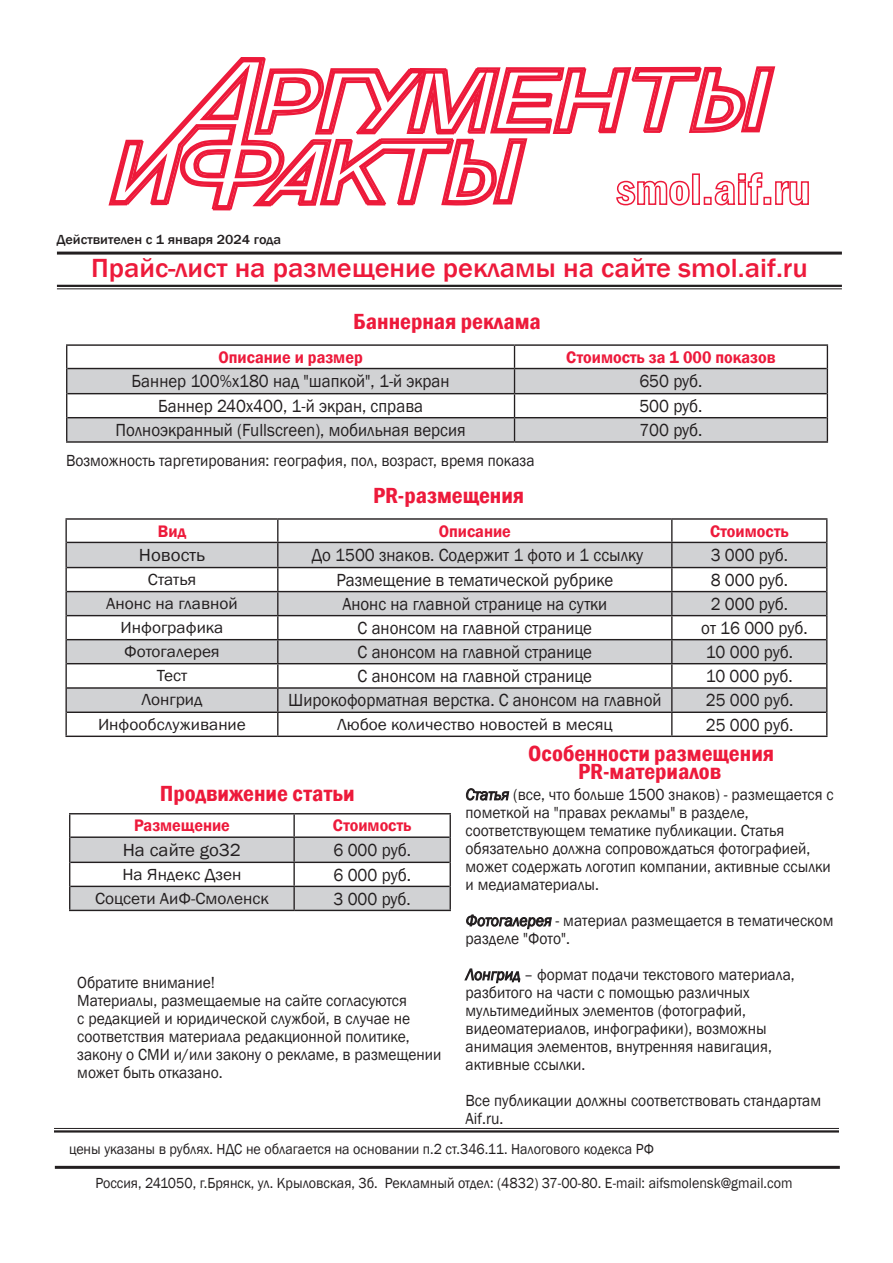
<style>
.page{position:relative;width:893px;height:1263px;background:#fff}
.page>*{position:absolute;margin:0;border:0;box-sizing:border-box;transform-origin:0 0}
.Таблица{font:500 27px "Franklin Gothic";color:#ed1a3b;scale:1.05 1}
.Таблица-2{font:600 condensed 22.5px/18px "Franklin Gothic";color:#ed1a3b;text-align:center;scale:1.05 1}
.Таблица-3{font:18px "Franklin Gothic";color:#231f20;scale:.94 1}
.Таблица-4{font:18px "Franklin Gothic";color:#231f20;scale:1.05 1}
.Таблица-5{font:600 17.1px "Franklin Gothic";color:#ed1a3b;scale:.94 1}
.Таблица-6{font:16.5px/18px "Franklin Gothic";color:#231f20;scale:.94 1}
.Таблица-7{font:16.5px "Franklin Gothic";color:#231f20;scale:1.05 1}
.Таблица-8{font:15px "Franklin Gothic";color:#231f20;scale:.94 1}
.Таблица-9{font:500 13.5px "Franklin Gothic";color:#231f20;scale:1.05 1}
.s1{font-style:italic}
</style>
<div class="page">
<hr style="left:66px;top:344px;width:448px;height:2px;background:#231f20">
<hr style="left:514px;top:344px;width:314px;height:2px;background:#231f20">
<hr style="left:66px;top:441px;width:448px;height:2px;background:#231f20">
<hr style="left:514px;top:441px;width:314px;height:2px;background:#231f20">
<svg style="left:66px;top:345px;width:762px;height:96px"></svg>
<hr style="left:65px;top:518px;width:213px;height:2px;background:#231f20">
<hr style="left:278px;top:518px;width:394px;height:2px;background:#231f20">
<hr style="left:672px;top:518px;width:155px;height:2px;background:#231f20">
<hr style="left:65px;top:520px;width:2px;height:22px;background:#231f20">
<hr style="left:65px;top:542px;width:2px;height:25px;background:#231f20">
<hr style="left:65px;top:567px;width:2px;height:25px;background:#231f20">
<hr style="left:65px;top:616px;width:2px;height:24px;background:#231f20">
<hr style="left:65px;top:640px;width:2px;height:24px;background:#231f20">
<hr style="left:65px;top:688px;width:2px;height:24px;background:#231f20">
<hr style="left:65px;top:592px;width:2px;height:24px;background:#231f20">
<hr style="left:65px;top:664px;width:2px;height:24px;background:#231f20">
<hr style="left:65px;top:712px;width:2px;height:24px;background:#231f20">
<svg style="left:66px;top:519px;width:761px;height:217px"></svg>
<hr style="left:65px;top:736px;width:213px;height:1px;background:#231f20">
<hr style="left:278px;top:736px;width:394px;height:1px;background:#231f20">
<hr style="left:672px;top:736px;width:155px;height:1px;background:#231f20">
<hr style="left:69px;top:813px;width:225px;height:1px;background:#231f20">
<hr style="left:294px;top:813px;width:157px;height:1px;background:#231f20">
<svg style="left:69px;top:814px;width:382px;height:96px"></svg>
<hr style="left:69px;top:910px;width:225px;height:1px;background:#231f20">
<hr style="left:294px;top:910px;width:157px;height:1px;background:#231f20">
<svg style="left:109px;top:57px;width:700px;height:153px"></svg>
<hr style="left:57px;top:285px;width:785px;height:2px;background:#231f20">
<hr style="left:57px;top:288px;width:785px;height:1px;background:#231f20">
<hr style="left:57px;top:252px;width:785px;height:3px;background:#231f20">
<hr style="left:54px;top:1128px;width:785px;height:1px;background:#231f20">
<hr style="left:54px;top:1130px;width:785px;height:2px;background:#231f20">
<hr style="left:55px;top:1166px;width:785px;height:3px;background:#231f20">
<p class="Таблица-9" style="left:57px;top:231px;width:215px">Действителен с 1 января 2024 года</p>
<p class="Таблица" style="left:91px;top:252px;width:684px">Прайс-лист на размещение рекламы на сайте smol.aif.ru</p>
<p class="Таблица-2" style="left:353px;top:312px;width:180px">Баннерная реклама</p>
<p class="Таблица-5" style="left:219px;top:347px;width:155px">Описание и размер</p>
<p class="Таблица-5" style="left:566px;top:347px;width:224px">Стоимость за 1 000 показов</p>
<p class="Таблица-3" style="left:132px;top:370px;width:340px">Баннер 100%x180 над "шапкой", 1-й экран</p>
<p class="Таблица-3" style="left:639px;top:370px;width:69px">650 руб.</p>
<p class="Таблица-3" style="left:158px;top:395px;width:284px">Баннер 240х400, 1-й экран, справа</p>
<p class="Таблица-3" style="left:639px;top:395px;width:69px">500 руб.</p>
<p class="Таблица-3" style="left:115px;top:419px;width:374px">Полноэкранный (Fullscreen), мобильная версия</p>
<p class="Таблица-3" style="left:639px;top:419px;width:69px">700 руб.</p>
<p class="Таблица-6" style="left:66px;top:452px;width:500px">Возможность таргетирования: география, пол, возраст, время показа</p>
<p class="Таблица-2" style="left:373px;top:486px;width:145px">PR-размещения</p>
<p class="Таблица-5" style="left:158px;top:520px;width:31px">Вид</p>
<p class="Таблица-5" style="left:439px;top:520px;width:78px">Описание</p>
<p class="Таблица-5" style="left:710px;top:520px;width:85px">Стоимость</p>
<p class="Таблица-4" style="left:139px;top:543px;width:65px">Новость</p>
<p class="Таблица-3" style="left:312px;top:544px;width:354px">До 1500 знаков. Содержит 1 фото и 1 ссылку</p>
<p class="Таблица-3" style="left:711px;top:543px;width:84px">3 000 руб.</p>
<p class="Таблица-7" style="left:148px;top:569px;width:48px">Статья</p>
<p class="Таблица-3" style="left:336px;top:569px;width:296px">Размещение в тематической рубрике</p>
<p class="Таблица-3" style="left:711px;top:569px;width:84px">8 000 руб.</p>
<p class="Таблица-7" style="left:106px;top:593px;width:127px">Анонс на главной</p>
<p class="Таблица-3" style="left:342px;top:593px;width:283px">Анонс на главной странице на сутки</p>
<p class="Таблица-3" style="left:711px;top:593px;width:84px">2 000 руб.</p>
<p class="Таблица-7" style="left:121px;top:617px;width:99px">Инфографика</p>
<p class="Таблица-3" style="left:358px;top:617px;width:251px">С анонсом на главной странице</p>
<p class="Таблица-3" style="left:701px;top:617px;width:115px">от 16 000 руб.</p>
<p class="Таблица-7" style="left:124px;top:641px;width:92px">Фотогалерея</p>
<p class="Таблица-3" style="left:358px;top:641px;width:251px">С анонсом на главной странице</p>
<p class="Таблица-3" style="left:706px;top:641px;width:95px">10 000 руб.</p>
<p class="Таблица-7" style="left:157px;top:665px;width:31px">Тест</p>
<p class="Таблица-3" style="left:358px;top:665px;width:251px">С анонсом на главной странице</p>
<p class="Таблица-3" style="left:706px;top:665px;width:94px">10 000 руб.</p>
<p class="Таблица-7" style="left:141px;top:689px;width:60px">Лонгрид</p>
<p class="Таблица-3" style="left:288px;top:689px;width:399px">Широкоформатная верстка. С анонсом на главной</p>
<p class="Таблица-3" style="left:706px;top:689px;width:95px">25 000 руб.</p>
<p class="Таблица-7" style="left:98px;top:714px;width:142px">Инфообслуживание</p>
<p class="Таблица-7" style="left:337px;top:714px;width:264px">Любое количество новостей в месяц</p>
<p class="Таблица-3" style="left:706px;top:713px;width:95px">25 000 руб.</p>
<p class="Таблица-2" style="left:160px;top:784px;width:187px">Продвижение статьи</p>
<p class="Таблица-5" style="left:134px;top:815px;width:104px">Размещение</p>
<p class="Таблица-5" style="left:333px;top:815px;width:85px">Стоимость</p>
<p class="Таблица-4" style="left:123px;top:838px;width:114px">На сайте go32</p>
<p class="Таблица-3" style="left:333px;top:838px;width:84px">6 000 руб.</p>
<p class="Таблица-7" style="left:122px;top:864px;width:115px">На Яндекс Дзен</p>
<p class="Таблица-3" style="left:333px;top:863px;width:84px">6 000 руб.</p>
<p class="Таблица-7" style="left:95px;top:888px;width:167px">Соцсети АиФ-Смоленск</p>
<p class="Таблица-3" style="left:333px;top:887px;width:84px">3 000 руб.</p>
<p class="Таблица-6" style="left:77px;top:974px;width:389px">Обратите внимание!<br>Материалы, размещаемые на сайте согласуются<br>с редакцией и юридической службой, в случае не соответствия материала редакционной политике, закону о СМИ и/или закону о рекламе, в размещении может быть отказано.</p>
<p class="Таблица-2" style="left:528px;top:744px;width:236px">Особенности размещения<br>PR-материалов</p>
<p class="Таблица-6" style="left:466px;top:786px;width:393px"><span class="s1">Статья</span> (все, что больше 1500 знаков) - размещается с пометкой на "правах рекламы" в разделе, соответствующем тематике публикации. Статья обязательно должна сопровождаться фотографией, может содержать логотип компании, активные ссылки и медиаматериалы.</p>
<p class="Таблица-6" style="left:466px;top:912px;width:393px"><span class="s1">Фотогалерея</span> - материал размещается в тематическом разделе "Фото".</p>
<p class="Таблица-6" style="left:466px;top:966px;width:352px"><span class="s1">Лонгрид</span> – формат подачи текстового материала, разбитого на части с помощью различных мультимедийных элементов (фотографий, видеоматериалов, инфографики), возможны анимация элементов, внутренняя навигация, активные ссылки.</p>
<p class="Таблица-6" style="left:466px;top:1092px;width:380px">Все публикации должны соответствовать стандартам<br>Aif.ru.</p>
<p class="Таблица-8" style="left:69px;top:1139px;width:624px">цены указаны в рублях. НДС не облагается на основании п.2 ст.346.11. Налогового кодекса РФ</p>
<p class="Таблица-8" style="left:95px;top:1174px;width:743px">Россия, 241050, г.Брянск, ул. Крыловская, 3б. Рекламный отдел: (4832) 37-00-80. E-mail: aifsmolensk@gmail.com</p>
</div>
